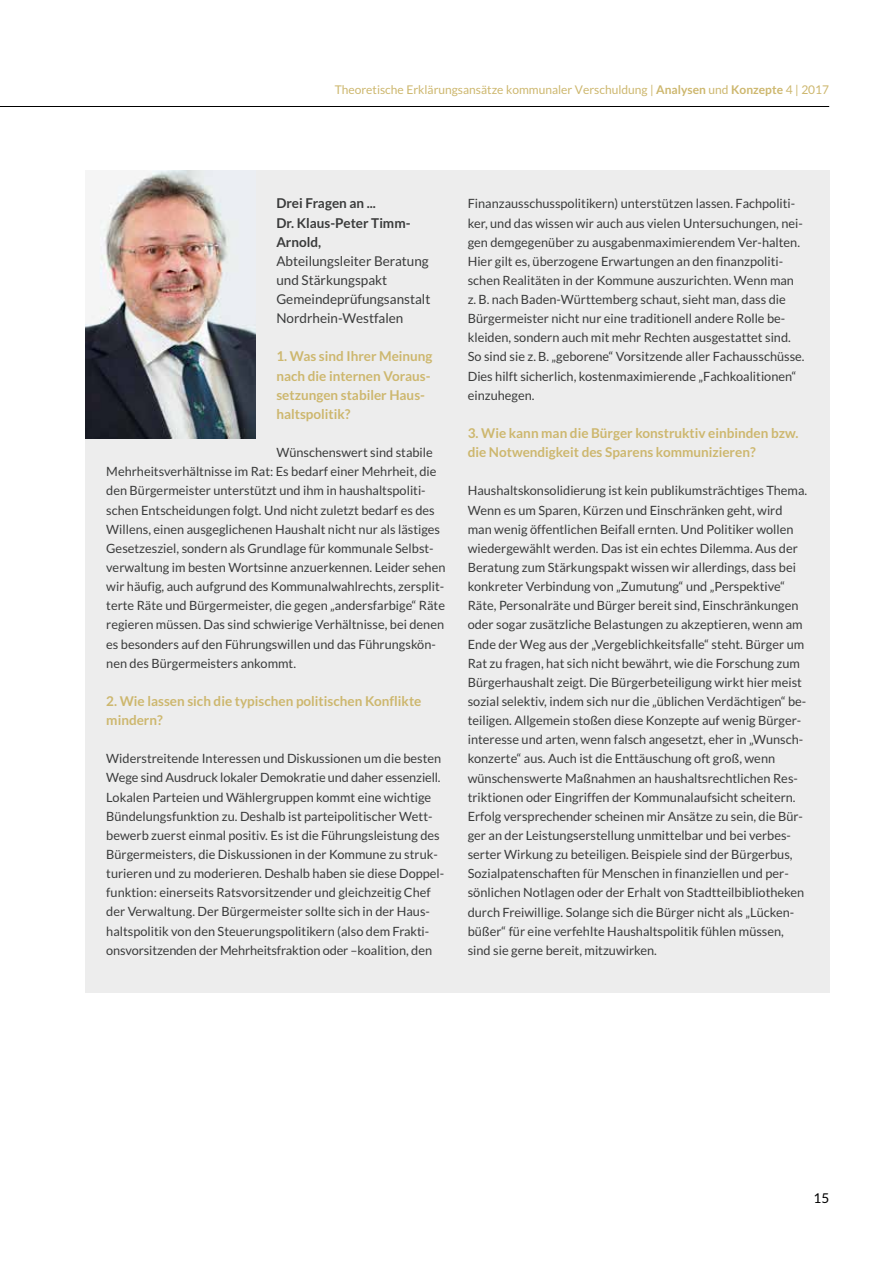
<style>
.page{position:relative;width:893px;height:1263px;background:#fff}
.page>*{position:absolute;margin:0;border:0;box-sizing:border-box;transform-origin:0 0}
.t1{font:700 13.5px/19.2px "Lato";color:#cdb76e}
.t2{font:13.5px/19.2px "Lato";color:#3a3b3b}
.t3{font:700 13.5px/19.2px "Lato";color:#3a3b3b}
.t4{font:13.5px "Lato";color:#000}
.t5{font:12.75px/19.2px "Lato";color:#3a3b3b}
.t6{font:12px "Lato";color:#cdb76e}
.s1{font-weight:700}
</style>
<div class="page">
<hr style="left:0;top:106px;width:829px;height:1px;background:#000">
<div style="left:85px;top:170px;width:744px;height:823px;background:#ededed"></div>
<img style="left:85px;top:170px;width:170px;height:268px">
<p class="t6" style="left:335px;top:83px;width:496px">Theoretische Erklärungsansätze kommunaler Verschuldung | <span class="s1">Analysen</span> und <span class="s1">Konzepte</span> 4 | 2017</p>
<p class="t3" style="left:276px;top:194px;width:136px">Drei Fragen an ...<br>Dr. Klaus-Peter Timm-<br>Arnold,</p>
<p class="t2" style="left:276px;top:251px;width:156px">Abteilungsleiter Beratung und Stärkungspakt<br>Gemeindeprüfungsanstalt<br>Nordrhein-Westfalen</p>
<p class="t1" style="left:276px;top:347px;width:158px">1. Was sind Ihrer Meinung nach die internen Voraus&shy;setzungen stabiler Haus&shy;haltspolitik?</p>
<p class="t5" style="left:106px;top:443px;width:341px;text-indent:170px">Wünschenswert sind stabile Mehrheitsverhältnisse im Rat: Es bedarf einer Mehrheit, die den Bürgermeister unterstützt und ihm in haushaltspoliti&shy;schen Entscheidungen folgt. Und nicht zuletzt bedarf es des Willens, einen ausgeglichenen Haushalt nicht nur als lästiges Gesetzesziel, sondern als Grundlage für kommunale Selbst&shy;verwaltung im besten Wortsinne anzuerkennen. Leider sehen wir häufig, auch aufgrund des Kommunalwahlrechts, zersplit&shy;terte Räte und Bürgermeister, die gegen „andersfarbige“ Räte regieren müssen. Das sind schwierige Verhältnisse, bei denen es besonders auf den Führungswillen und das Führungskön&shy;nen des Bürgermeisters ankommt.</p>
<p class="t1" style="left:106px;top:691px;width:317px">2. Wie lassen sich die typischen politischen Konflikte mindern?</p>
<p class="t5" style="left:106px;top:749px;width:339px">Widerstreitende Interessen und Diskussionen um die besten Wege sind Ausdruck lokaler Demokratie und daher essenziell.<br>Lokalen Parteien und Wählergruppen kommt eine wichtige Bündelungsfunktion zu. Deshalb ist parteipolitischer Wett&shy;bewerb zuerst einmal positiv. Es ist die Führungsleistung des Bürgermeisters, die Diskussionen in der Kommune zu struk&shy;turieren und zu moderieren. Deshalb haben sie diese Doppel&shy;funktion: einerseits Ratsvorsitzender und gleichzeitig Chef der Verwaltung. Der Bürgermeister sollte sich in der Haus&shy;haltspolitik von den Steuerungspolitikern (also dem Frakti&shy;onsvorsitzenden der Mehrheitsfraktion oder –koalition, den</p>
<p class="t5" style="left:468px;top:194px;width:338px">Finanzausschusspolitikern) unterstützen lassen. Fachpoliti&shy;ker, und das wissen wir auch aus vielen Untersuchungen, nei&shy;gen demgegenüber zu ausgabenmaximierendem Ver-halten.<br>Hier gilt es, überzogene Erwartungen an den finanzpoliti&shy;schen Realitäten in der Kommune auszurichten. Wenn man z. B. nach Baden-Württemberg schaut, sieht man, dass die Bürgermeister nicht nur eine traditionell andere Rolle be&shy;kleiden, sondern auch mit mehr Rechten ausgestattet sind.<br>So sind sie z. B. „geborene“ Vorsitzende aller Fachausschüsse.<br>Dies hilft sicherlich, kostenmaximierende „Fachkoalitionen“ einzuhegen.</p>
<p class="t1" style="left:468px;top:423px;width:332px">3. Wie kann man die Bürger konstruktiv einbinden bzw. die Notwendigkeit des Sparens kommunizieren?</p>
<p class="t5" style="left:468px;top:481px;width:341px">Haushaltskonsolidierung ist kein publikumsträchtiges Thema.<br>Wenn es um Sparen, Kürzen und Einschränken geht, wird man wenig öffentlichen Beifall ernten. Und Politiker wollen wiedergewählt werden. Das ist ein echtes Dilemma. Aus der Beratung zum Stärkungspakt wissen wir allerdings, dass bei konkreter Verbindung von „Zumutung“ und „Perspektive“ Räte, Personalräte und Bürger bereit sind, Einschränkungen oder sogar zusätzliche Belastungen zu akzeptieren, wenn am Ende der Weg aus der „Vergeblichkeitsfalle“ steht. Bürger um Rat zu fragen, hat sich nicht bewährt, wie die Forschung zum Bürgerhaushalt zeigt. Die Bürgerbeteiligung wirkt hier meist sozial selektiv, indem sich nur die „üblichen Verdächtigen“ be&shy;teiligen. Allgemein stoßen diese Konzepte auf wenig Bürger&shy;interesse und arten, wenn falsch angesetzt, eher in „Wunsch&shy;konzerte“ aus. Auch ist die Enttäuschung oft groß, wenn wünschenswerte Maßnahmen an haushaltsrechtlichen Res&shy;triktionen oder Eingriffen der Kommunalaufsicht scheitern.<br>Erfolg versprechender scheinen mir Ansätze zu sein, die Bür&shy;ger an der Leistungserstellung unmittelbar und bei verbes&shy;serter Wirkung zu beteiligen. Beispiele sind der Bürgerbus, Sozialpatenschaften für Menschen in finanziellen und per&shy;sönlichen Notlagen oder der Erhalt von Stadtteilbibliotheken durch Freiwillige. Solange sich die Bürger nicht als „Lücken&shy;büßer“ für eine verfehlte Haushaltspolitik fühlen müssen, sind sie gerne bereit, mitzuwirken.</p>
<p class="t4" style="left:813px;top:1191px;width:17px">15</p>
</div>
